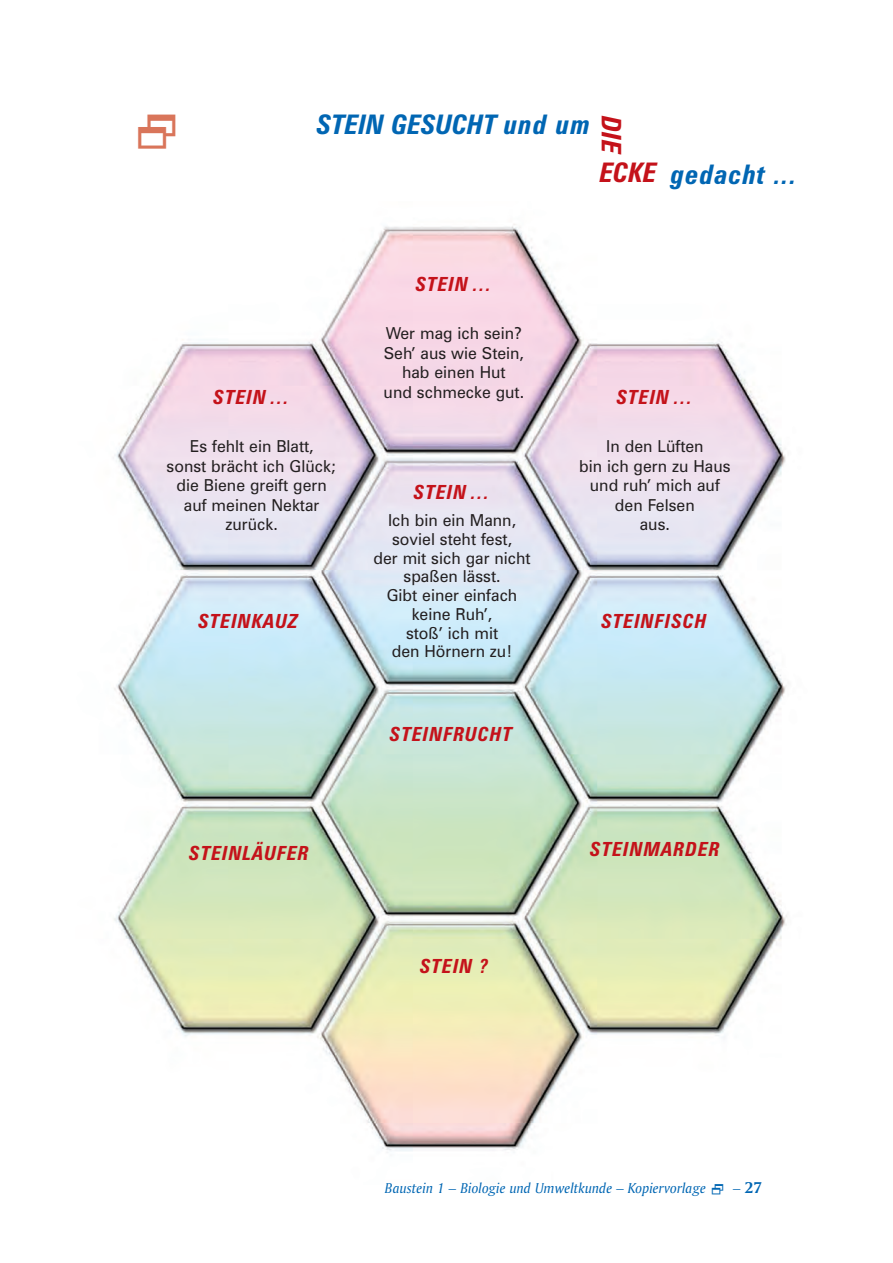
<style>
.page{position:relative;width:893px;height:1263px;background:#fff}
.page>*{position:absolute;margin:0;border:0;box-sizing:border-box;transform-origin:0 0}
.t1{font:49.5px "Webdings";color:#d9755a}
.t2{font:italic 700 condensed 27px "Zurich BT";color:#0166b3}
.t3{font:italic 700 condensed 27px "Zurich BT";letter-spacing:.04em;color:#0166b3}
.t4{font:italic 700 condensed 27px "Zurich BT";color:#c4121a}
.t5{font:italic 700 condensed 19.5px "Zurich BT";letter-spacing:.05em;color:#c4121a}
.t6{font:16.5px/19.5px "Zurich BT";color:#231f20;text-align:center}
.t7{font:15px "Amerigo BT Italic A";color:#0166b3}
.s1{color:#c4121a}
.s2{font-family:"Amerigo BT Bold A";font-size:16.5px}
</style>
<div class="page">
<img style="left:114px;top:224px;width:673px;height:929px">
<p class="t1" style="left:132px;top:98px;width:51px">•</p>
<h2 class="t2" style="left:317px;top:115px;width:275px">STEIN GESUCHT und um</h2>
<p class="t4" style="left:621px;top:116px;width:39px;rotate:90deg">DIE</p>
<h2 class="t3" style="left:600px;top:164px;width:198px"><span class="s1">ECKE</span> gedacht ...</h2>
<h3 class="t5" style="left:213px;top:390px;width:78px">STEIN …</h3>
<p class="t6" style="left:167px;top:438px;width:172px">Es fehlt ein Blatt,<br>sonst brächt ich Glück; die Biene greift gern auf meinen Nektar zurück.</p>
<p class="t5" style="left:198px;top:614px;width:101px">STEINKAUZ</p>
<h3 class="t5" style="left:416px;top:277px;width:78px">STEIN …</h3>
<p class="t6" style="left:384px;top:325px;width:142px">Wer mag ich sein?<br>Seh’ aus wie Stein, hab einen Hut<br>und schmecke gut.</p>
<h3 class="t5" style="left:414px;top:485px;width:78px">STEIN …</h3>
<p class="t6" style="left:373px;top:512px;width:159px;line-height:18.8px">Ich bin ein Mann, soviel steht fest,<br>der mit sich gar nicht spaßen lässt.<br>Gibt einer einfach keine Ruh’,<br>stoß’ ich mit<br>den Hörnern zu!</p>
<h3 class="t5" style="left:617px;top:390px;width:78px">STEIN …</h3>
<p class="t6" style="left:579px;top:438px;width:153px">In den Lüften<br>bin ich gern zu Haus und ruh’ mich auf den Felsen<br>aus.</p>
<p class="t5" style="left:601px;top:614px;width:107px">STEINFISCH</p>
<p class="t5" style="left:390px;top:727px;width:124px">STEINFRUCHT</p>
<p class="t5" style="left:189px;top:846px;width:121px">STEINLÄUFER</p>
<p class="t5" style="left:590px;top:841px;width:131px">STEINMARDER</p>
<p class="t5" style="left:420px;top:959px;width:69px">STEIN ?</p>
<p class="t7" style="left:385px;top:1182px;width:378px">Baustein 1 – Biologie und Umweltkunde – Kopiervorlage • – <span class="s2">27</span></p>
</div>
